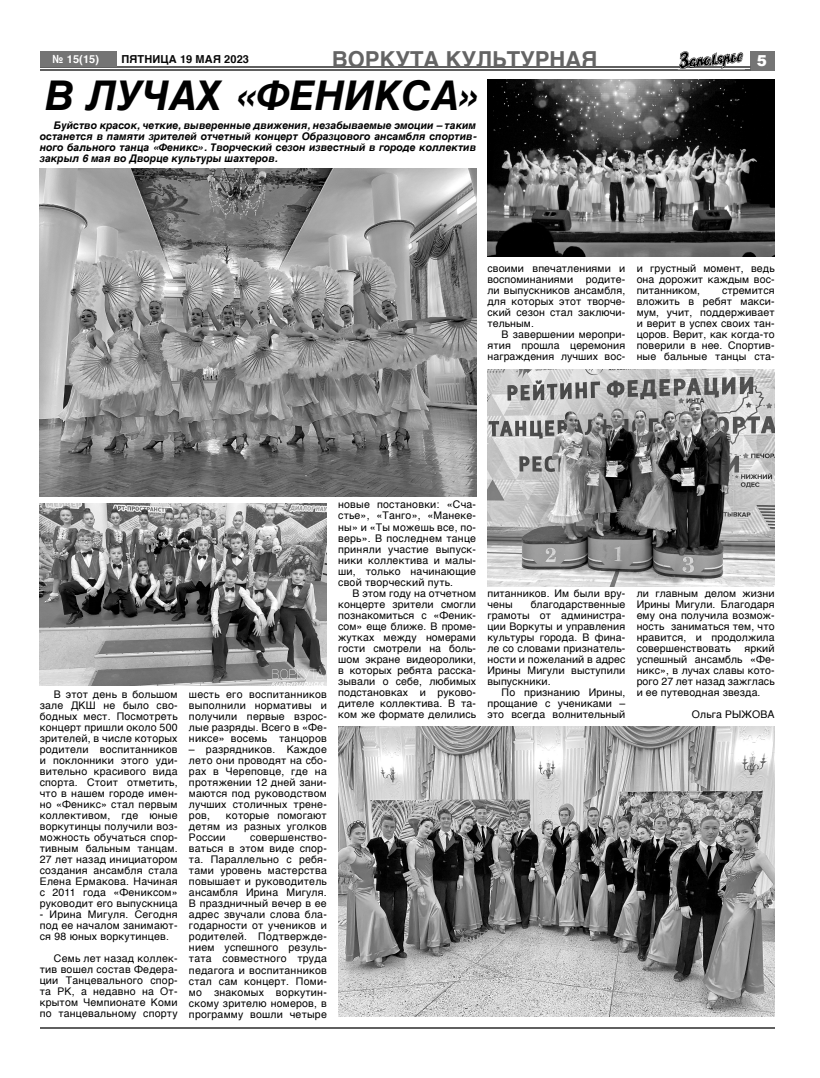
<style>
.page{position:relative;width:820px;height:1078px;background:#fff}
.page>*{position:absolute;margin:0;border:0;box-sizing:border-box;transform-origin:0 0}
.t1{font:italic 700 41px "Helvetica";color:#000}
.t2{font:700 22px "Helvetica";color:#646464}
.t3{font:900 15.1px "Arial";color:#fff}
.t4{font:700 11px "Helvetica";letter-spacing:.01em;color:#080808}
.t5{font:700 11px "Helvetica";color:#fff}
.t6{font:10.5px/11px "Helvetica";letter-spacing:.01em;color:#000;text-align:justify}
.t7{font:italic 700 10.5px/11px "Helvetica";color:#000;text-align:justify}
</style>
<div class="page">
<img style="left:487px;top:80px;width:287px;height:177px">
<div style="left:750px;top:51px;width:24px;height:20px;background:#747474"></div>
<hr style="left:40px;top:66px;width:710px;height:1px;background:#5f5f5f">
<hr style="left:40px;top:69px;width:710px;height:2px;background:#5f5f5f">
<div style="left:40px;top:51px;width:76px;height:15px;background:#747474"></div>
<img style="left:677px;top:51px;width:67px;height:18px">
<img style="left:677px;top:66px;width:67px;height:1px">
<hr style="left:40px;top:1026px;width:734px;height:2px;background:#5f5f5f">
<img style="left:40px;top:169px;width:436px;height:327px">
<img style="left:40px;top:503px;width:287px;height:182px">
<img style="left:487px;top:369px;width:287px;height:217px">
<img style="left:338px;top:726px;width:436px;height:290px">
<h2 class="t2" style="left:332px;top:41px;width:267px">ВОРКУТА КУЛЬТУРНАЯ</h2>
<p class="t5" style="left:52px;top:50px;width:48px">№ 15(15)</p>
<p class="t4" style="left:121px;top:50px;width:129px">ПЯТНИЦА 19 МАЯ 2023</p>
<h3 class="t3" style="left:756px;top:50px;width:12px">5</h3>
<h1 class="t1" style="left:45px;top:62px;width:437px">В ЛУЧАХ «ФЕНИКСА»</h1>
<p class="t7" style="left:40px;top:119px;width:438px;text-indent:14px">Буйство красок, четкие, выверенные движения, незабываемые эмоции – таким останется в памяти зрителей отчетный концерт Образцового ансамбля спортив&shy;ного бального танца «Феникс». Творческий сезон известный в городе коллектив закрыл 6 мая во Дворце культуры шахтеров.</p>
<p class="t6" style="left:487px;top:263px;width:139px">своими впечатлениями и воспоминаниями родите&shy;ли выпускников ансамбля, для которых этот творче&shy;ский сезон стал заключи&shy;тельным.</p>
<p class="t6" style="left:487px;top:329px;width:139px;text-indent:14px">В завершении меропри&shy;ятия прошла церемония награждения лучших вос-</p>
<p class="t6" style="left:636px;top:263px;width:139px">и грустный момент, ведь она дорожит каждым вос&shy;питанником,</p>
<p class="t6" style="left:636px;top:285px;width:139px;text-indent:85px">стремится вложить в ребят макси&shy;мум, учит, поддерживает и верит в успех своих тан&shy;цоров. Верит, как когда-то поверили в нее. Спортив&shy;ные бальные танцы ста-</p>
<p class="t6" style="left:40px;top:689px;width:139px;text-indent:14px">В этот день в большом зале ДКШ не было сво&shy;бодных мест. Посмотреть концерт пришли около 500 зрителей, в числе которых родители воспитанников и поклонники этого уди&shy;вительно красивого вида спорта. Стоит отметить, что в нашем городе имен&shy;но «Феникс» стал первым коллективом, где юные воркутинцы получили воз&shy;можность обучаться спор&shy;тивным бальным танцам.<br>27 лет назад инициатором создания ансамбля стала Елена Ермакова. Начиная с 2011 года «Фениксом» руководит его выпускница</p>
<p class="t6" style="left:40px;top:909px;width:139px">- Ирина Мигуля. Сегодня под ее началом занимают&shy;ся 98 юных воркутинцев.</p>
<p class="t6" style="left:40px;top:953px;width:139px;text-indent:14px">Семь лет назад коллек&shy;тив вошел состав Федера&shy;ции Танцевального спор&shy;та РК, а недавно на От&shy;крытом Чемпионате Коми по танцевальному спорту</p>
<p class="t6" style="left:189px;top:689px;width:139px">шесть его воспитанников выполнили нормативы и получили первые взрос&shy;лые разряды. Всего в «Фе&shy;никсе» восемь танцоров</p>
<p class="t6" style="left:189px;top:744px;width:139px">– разрядников. Каждое лето они проводят на сбо&shy;рах в Череповце, где на протяжении 12 дней зани&shy;маются под руководством лучших столичных трене&shy;ров,</p>
<p class="t6" style="left:189px;top:810px;width:139px;text-indent:37px">которые помогают детям из разных уголков России</p>
<p class="t6" style="left:189px;top:832px;width:139px;text-indent:61px">совершенство&shy;ваться в этом виде спор&shy;та. Параллельно с ребя&shy;тами уровень мастерства повышает и руководитель ансамбля Ирина Мигуля.<br>В праздничный вечер в ее адрес звучали слова бла&shy;годарности от учеников и родителей. Подтвержде&shy;нием успешного резуль&shy;тата совместного труда педагога и воспитанников стал сам концерт. Поми&shy;мо знакомых воркутин&shy;скому зрителю номеров, в программу вошли четыре</p>
<p class="t6" style="left:338px;top:499px;width:139px">новые постановки: «Сча&shy;стье», «Танго», «Манеке&shy;ны» и «Ты можешь все, по&shy;верь». В последнем танце приняли участие выпуск&shy;ники коллектива и малы&shy;ши, только начинающие свой творческий путь.</p>
<p class="t6" style="left:338px;top:587px;width:139px;text-indent:14px">В этом году на отчетном концерте зрители смогли познакомиться с «Феник&shy;сом» еще ближе. В проме&shy;жутках между номерами гости смотрели на боль&shy;шом экране видеоролики, в которых ребята расска&shy;зывали о себе, любимых подстановках и руково&shy;дителе коллектива. В та&shy;ком же формате делились</p>
<p class="t6" style="left:487px;top:587px;width:139px">питанников. Им были вру&shy;чены</p>
<p class="t6" style="left:487px;top:598px;width:139px;text-indent:43px">благодарственные грамоты от администра&shy;ции Воркуты и управления культуры города. В фина&shy;ле со словами признатель&shy;ности и пожеланий в адрес Ирины Мигули выступили выпускники.</p>
<p class="t6" style="left:487px;top:686px;width:139px;text-indent:14px">По признанию Ирины, прощание с учениками – это всегда волнительный</p>
<p class="t6" style="left:636px;top:587px;width:139px">ли главным делом жизни Ирины Мигули. Благодаря ему она получила возмож&shy;ность заниматься тем, что нравится, и продолжила совершенствовать</p>
<p class="t6" style="left:636px;top:642px;width:139px;text-indent:108px">яркий успешный ансамбль «Фе&shy;никс», в лучах славы кото&shy;рого 27 лет назад зажглась и ее путеводная звезда.</p>
<p class="t6" style="left:691px;top:708px;width:84px">Ольга РЫЖОВА</p>
</div>
